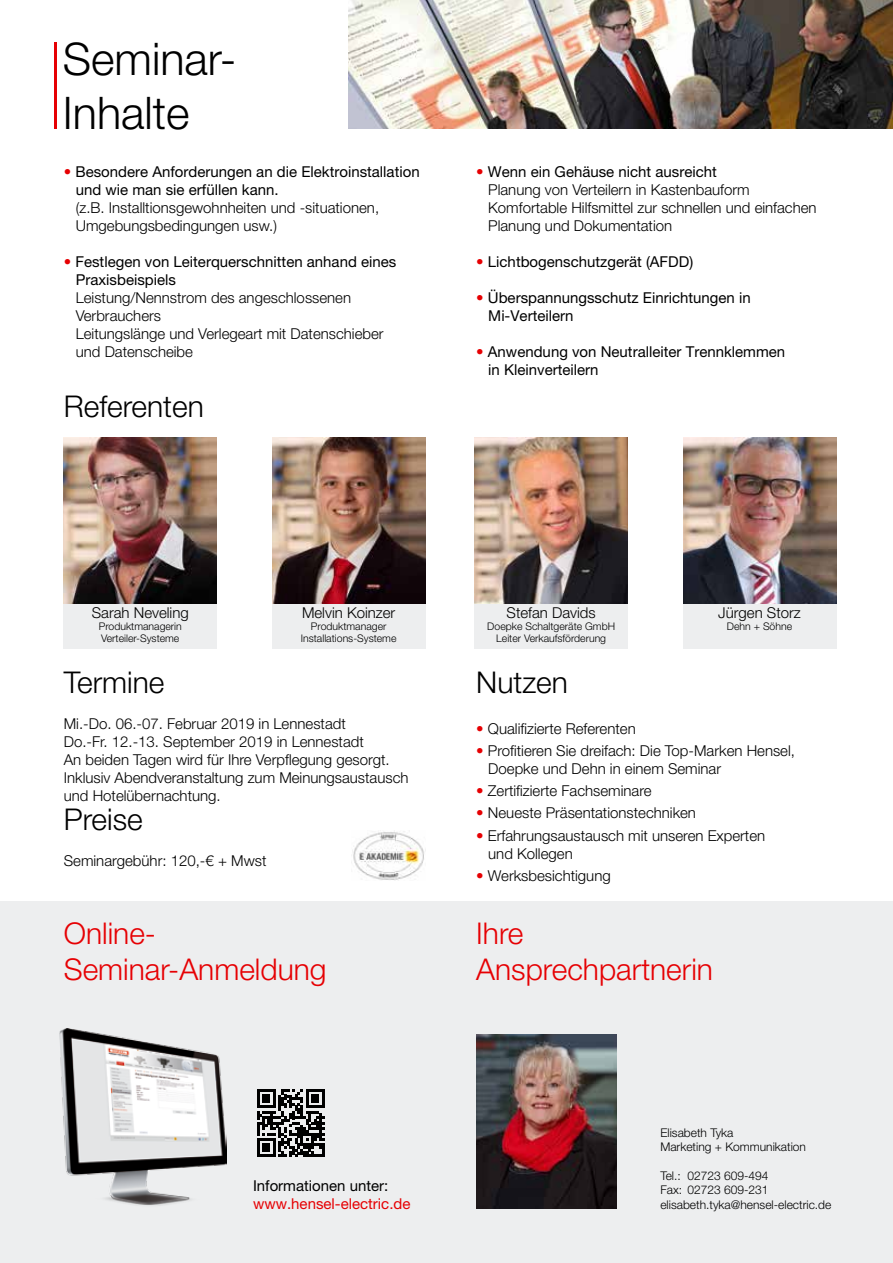
<style>
.page{position:relative;width:893px;height:1263px;background:#fff}
.page>*{position:absolute;margin:0;border:0;box-sizing:border-box;transform-origin:0 0}
.t1{font:300 45px/54px "Helvetica Neue LT Pro";color:#000}
.t2{font:300 30px/36px "Helvetica Neue LT Pro";color:#e60003}
.t3{font:300 30px "Helvetica Neue LT Pro";color:#000}
.t4{font:300 15px/18px "Helvetica Neue LT Pro";color:#000}
.t5{font:15px/18px "Helvetica Neue LT Pro";color:#000}
.t6{font:15px "Helvetica Neue LT Pro";color:#e60003}
.t7{font:300 12px/14.4px "Helvetica Neue LT Pro";color:#000}
.t8{font:300 10.5px/12px "Helvetica Neue LT Pro";color:#000;text-align:center}
.s1{font-weight:300;color:#e60003}
.s2{color:#e60003}
.s3{font-weight:400}
</style>
<div class="page">
<div style="left:0;top:901px;width:893px;height:362px;background:#edeeef"></div>
<img style="left:349px;top:0;width:544px;height:129px">
<hr style="left:54px;top:43px;width:3px;height:86px;background:#e60003">
<img style="left:59px;top:1029px;width:167px;height:177px">
<img style="left:352px;top:831px;width:72px;height:49px">
<div style="left:475px;top:437px;width:153px;height:211px;background:#edeeef"></div>
<img style="left:475px;top:437px;width:153px;height:166px">
<div style="left:683px;top:437px;width:153px;height:211px;background:#edeeef"></div>
<img style="left:683px;top:437px;width:153px;height:166px">
<div style="left:64px;top:437px;width:153px;height:211px;background:#edeeef"></div>
<img style="left:64px;top:437px;width:153px;height:166px">
<div style="left:272px;top:437px;width:153px;height:211px;background:#edeeef"></div>
<img style="left:272px;top:437px;width:153px;height:166px">
<svg style="left:257px;top:1089px;width:68px;height:68px"></svg>
<img style="left:476px;top:1034px;width:141px;height:174px">
<h1 class="t1" style="left:63px;top:31px;width:175px">Seminar-<br>Inhalte</h1>
<p class="t5" style="left:76px;top:162px;width:345px;text-indent:-12px"><span class="s1">•</span> Besondere Anforderungen an die Elektroinstallation und wie man sie erfüllen kann.</p>
<p class="t4" style="left:76px;top:198px;width:305px">(z.B. Installtionsgewohnheiten und -situationen,<br>Umgebungsbedingungen usw.)</p>
<p class="t5" style="left:76px;top:252px;width:322px;text-indent:-12px"><span class="s1">•</span> Festlegen von Leiterquerschnitten anhand eines<br>Praxisbeispiels</p>
<p class="t4" style="left:76px;top:288px;width:309px">Leistung/Nennstrom des angeschlossenen<br>Verbrauchers<br>Leitungslänge und Verlegeart mit Datenschieber und Datenscheibe</p>
<h2 class="t3" style="left:64px;top:388px;width:142px">Referenten</h2>
<p class="t4" style="left:488px;top:162px;width:330px;text-indent:-12px"><span class="s2">•</span> <span class="s3">Wenn ein Gehäuse nicht ausreicht<br></span>Planung von Verteilern in Kastenbauform Komfortable Hilfsmittel zur schnellen und einfachen Planung und Dokumentation</p>
<p class="t5" style="left:476px;top:252px;width:218px"><span class="s1">•</span> Lichtbogenschutzgerät (AFDD)</p>
<p class="t5" style="left:488px;top:288px;width:264px;text-indent:-12px"><span class="s1">•</span> Überspannungsschutz Einrichtungen in<br>Mi-Verteilern</p>
<p class="t5" style="left:488px;top:342px;width:298px;text-indent:-12px"><span class="s1">•</span> Anwendung von Neutralleiter Trennklemmen in Kleinverteilern</p>
<p class="t4" style="left:92px;top:604px;width:98px">Sarah Neveling</p>
<p class="t8" style="left:99px;top:620px;width:85px;text-align:left">Produktmanagerin<br>Verteiler-Systeme</p>
<p class="t4" style="left:302px;top:604px;width:95px">Melvin Koinzer</p>
<p class="t8" style="left:301px;top:620px;width:97px">Produktmanager<br>Installations-Systeme</p>
<h2 class="t3" style="left:64px;top:664px;width:102px">Termine</h2>
<p class="t4" style="left:64px;top:715px;width:346px">Mi.-Do. 06.-07. Februar 2019 in Lennestadt<br>Do.-Fr. 12.-13. September 2019 in Lennestadt<br>An beiden Tagen wird für Ihre Verpflegung gesorgt.<br>Inklusiv Abendveranstaltung zum Meinungsaustausch und Hotelübernachtung.</p>
<h2 class="t3" style="left:64px;top:801px;width:80px">Preise</h2>
<p class="t4" style="left:64px;top:852px;width:204px">Seminargebühr: 120,-€ + Mwst</p>
<h2 class="t2" style="left:64px;top:915px;width:264px">Online-<br>Seminar-Anmeldung</h2>
<p class="t5" style="left:253px;top:1176px;width:137px">Informationen unter:</p>
<p class="t6" style="left:253px;top:1194px;width:159px">www.hensel-electric.de</p>
<p class="t4" style="left:507px;top:604px;width:91px">Stefan Davids</p>
<p class="t8" style="left:487px;top:620px;width:129px">Doepke Schaltgeräte GmbH<br>Leiter Verkaufsförderung</p>
<p class="t4" style="left:718px;top:604px;width:84px">Jürgen Storz</p>
<p class="t8" style="left:727px;top:620px;width:67px">Dehn + Söhne</p>
<h2 class="t3" style="left:476px;top:664px;width:93px">Nutzen</h2>
<p class="t4" style="left:476px;top:719px;width:161px"><span class="s2">•</span> Qualifizierte Referenten</p>
<p class="t4" style="left:488px;top:741px;width:308px;text-indent:-12px"><span class="s2">•</span> Profitieren Sie dreifach: Die Top-Marken Hensel,<br>Doepke und Dehn in einem Seminar</p>
<p class="t4" style="left:476px;top:781px;width:177px"><span class="s2">•</span> Zertifizierte Fachseminare</p>
<p class="t4" style="left:476px;top:804px;width:221px"><span class="s2">•</span> Neueste Präsentationstechniken</p>
<p class="t4" style="left:488px;top:826px;width:278px;text-indent:-12px"><span class="s2">•</span> Erfahrungsaustausch mit unseren Experten und Kollegen</p>
<p class="t4" style="left:476px;top:866px;width:136px"><span class="s2">•</span> Werksbesichtigung</p>
<h2 class="t2" style="left:476px;top:915px;width:238px">Ihre<br>Ansprechpartnerin</h2>
<p class="t7" style="left:660px;top:1125px;width:147px">Elisabeth Tyka<br>Marketing + Kommunikation</p>
<p class="t7" style="left:660px;top:1168px;width:172px">Tel.: 02723 609-494<br>Fax: 02723 609-231 elisabeth.tyka@hensel-electric.de</p>
</div>
